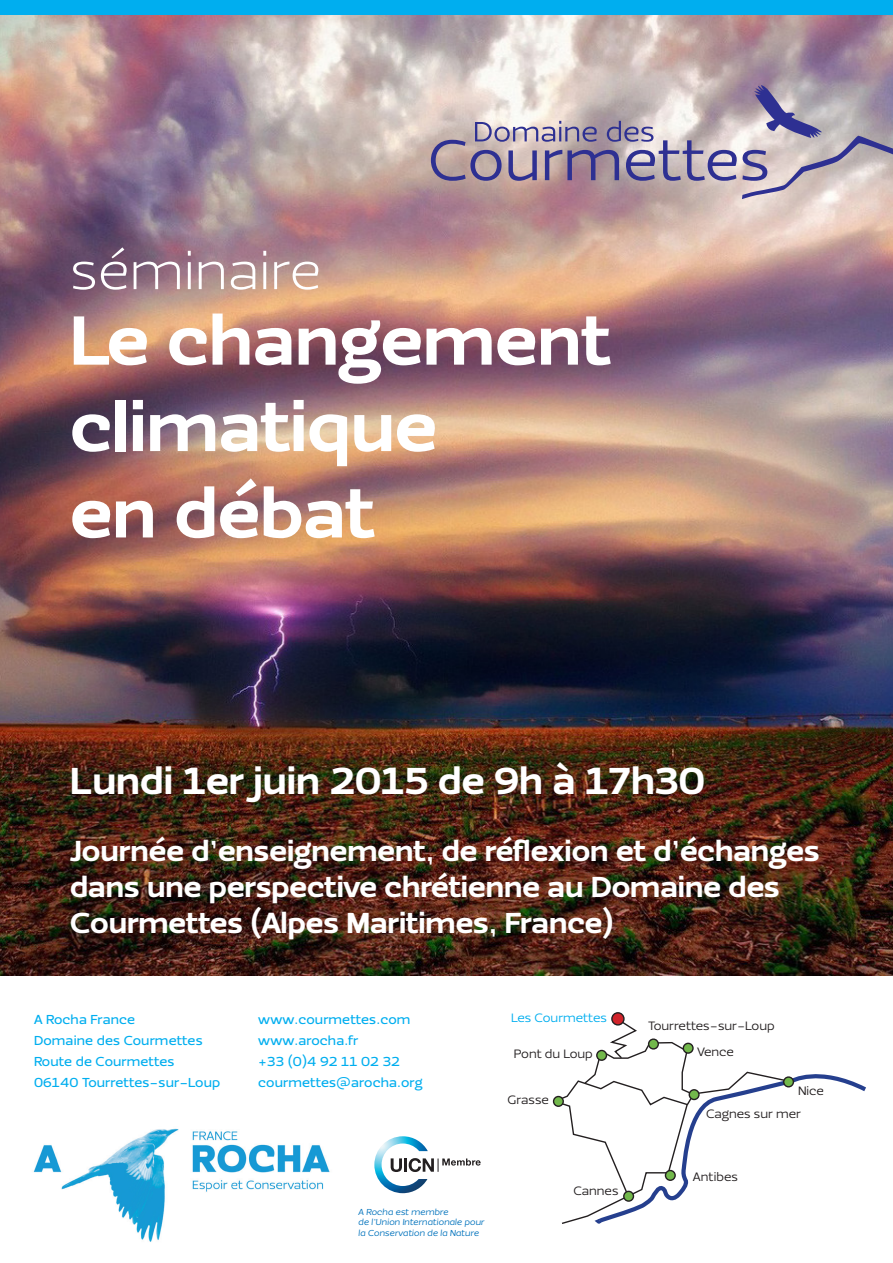
<style>
.page{position:relative;width:893px;height:1263px;background:#fff}
.page>*{position:absolute;margin:0;border:0;box-sizing:border-box;transform-origin:0 0}
.t1{font:900 72px/86.4px "Ezzo";color:#fff}
.t2{font:300 54px "Ezzo";color:#fff}
.t3{font:900 39px "Ezzo";color:#fff}
.t4{font:900 30px/36px "Ezzo";color:#fff}
.t5{font:500 13.5px/21px "Ezzo";letter-spacing:.01em;color:#00aeef}
.t6{font:12.6px "Ezzo";color:#231f20}
.t7{font:12.6px "Ezzo";color:#00aeef}
.t8{font:italic 9px/10.8px "Ezzo";color:#0072bc}
</style>
<div class="page">
<img style="left:0;top:15px;width:893px;height:961px">
<svg style="left:431px;top:85px;width:462px;height:114px;background:#b8aab5"></svg>
<div style="left:0;top:0;width:893px;height:15px;background:#00aeef"></div>
<img style="left:33px;top:1128px;width:297px;height:114px">
<div style="left:554px;top:1096px;width:9px;height:10px;background:#72b84b;border-radius:50%"></div>
<div style="left:553px;top:1096px;width:11px;height:11px;border:1px solid #231f20;border-radius:50%"></div>
<svg style="left:557px;top:1021px;width:309px;height:203px"></svg>
<svg style="left:612px;top:1013px;width:12px;height:12px"></svg>
<div style="left:611px;top:1012px;width:14px;height:13px;border:1px solid #231f20;border-radius:50%"></div>
<img style="left:374px;top:1136px;width:54px;height:57px">
<svg style="left:391px;top:1158px;width:11px;height:14px"></svg>
<hr style="left:404px;top:1158px;width:3px;height:14px;background:#231f20">
<svg style="left:409px;top:1158px;width:72px;height:14px"></svg>
<h2 class="t2" style="left:70px;top:237px;width:253px">séminaire</h2>
<h1 class="t1" style="left:70px;top:297px;width:542px">Le changement climatique<br>en débat</h1>
<h3 class="t3" style="left:70px;top:756px;width:636px">Lundi 1er juin 2015 de 9h à 17h30</h3>
<h3 class="t4" style="left:70px;top:833px;width:751px">Journée d’enseignement, de réflexion et d’échanges dans une perspective chrétienne au Domaine des<br>Courmettes (Alpes Maritimes, France)</h3>
<p class="t5" style="left:34px;top:1009px;width:188px">A Rocha France<br>Domaine des Courmettes<br>Route de Courmettes<br>06140 Tourrettes-sur-Loup</p>
<p class="t5" style="left:258px;top:1009px;width:166px">www.courmettes.com www.arocha.fr<br>+33 (0)4 92 11 02 32 courmettes@arocha.org</p>
<p class="t7" style="left:511px;top:1010px;width:97px">Les Courmettes</p>
<p class="t6" style="left:514px;top:1046px;width:80px">Pont du Loup</p>
<p class="t6" style="left:508px;top:1092px;width:43px">Grasse</p>
<p class="t8" style="left:358px;top:1206px;width:128px">A Rocha est membre<br>de l’Union Internationale pour la Conservation de la Nature</p>
<p class="t6" style="left:573px;top:1183px;width:47px">Cannes</p>
<p class="t6" style="left:648px;top:1018px;width:128px">Tourrettes-sur-Loup</p>
<p class="t6" style="left:697px;top:1044px;width:38px">Vence</p>
<p class="t6" style="left:798px;top:1083px;width:27px">Nice</p>
<p class="t6" style="left:706px;top:1106px;width:96px">Cagnes sur mer</p>
<p class="t6" style="left:693px;top:1168px;width:46px">Antibes</p>
</div>
